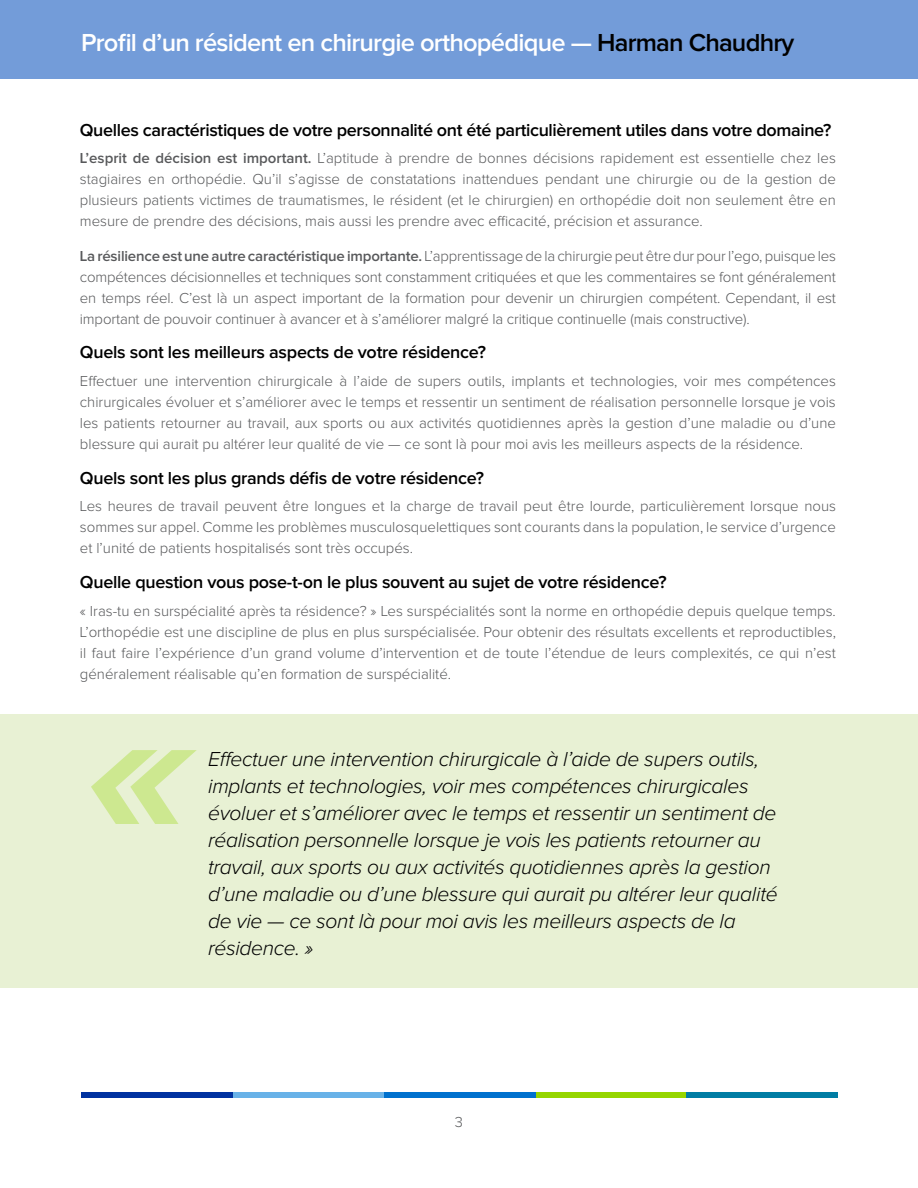
<style>
.page{position:relative;width:918px;height:1188px;background:#fff}
.page>*{position:absolute;margin:0;border:0;box-sizing:border-box;transform-origin:0 0}
.t1{font:600 25.5px "Proxima Nova";letter-spacing:-.03em;color:#fff}
.t2{font:italic 300 21px/27px "Proxima Nova";letter-spacing:-.015em;color:#000}
.t3{font:600 18px "Proxima Nova";letter-spacing:-.015em;color:#000}
.t4{font:300 15px/21px "Proxima Nova";color:#58595b;text-align:justify}
.s1{color:#000}
.s2{font-weight:600}
</style>
<div class="page">
<div style="left:0;top:0;width:918px;height:78px;background:#739cd9"></div>
<div style="left:82px;top:1092px;width:151px;height:5px;background:#0032a0"></div>
<div style="left:233px;top:1092px;width:151px;height:5px;background:#68b2e8"></div>
<div style="left:384px;top:1092px;width:152px;height:5px;background:#0071ce"></div>
<div style="left:536px;top:1092px;width:151px;height:5px;background:#95d500"></div>
<div style="left:686px;top:1092px;width:152px;height:5px;background:#007da4"></div>
<div style="left:0;top:714px;width:918px;height:274px;background:#e8f1d4"></div>
<svg style="left:91px;top:750px;width:106px;height:74px"></svg>
<h1 class="t1" style="left:81px;top:28px;width:715px">Profil d’un résident en chirurgie orthopédique — <span class="s1">Harman Chaudhry</span></h1>
<p class="t3" style="left:80px;top:119px;width:753px">Quelles caractéristiques de votre personnalité ont été particulièrement utiles dans votre domaine?</p>
<p class="t4" style="left:80px;top:148px;width:758px"><span class="s2">L’esprit de décision est important.</span> L’aptitude à prendre de bonnes décisions rapidement est essentielle chez les stagiaires en orthopédie. Qu’il s’agisse de constatations inattendues pendant une chirurgie ou de la gestion de plusieurs patients victimes de traumatismes, le résident (et le chirurgien) en orthopédie doit non seulement être en mesure de prendre des décisions, mais aussi les prendre avec efficacité, précision et assurance.</p>
<p class="t4" style="left:80px;top:246px;width:758px"><span class="s2">La résilience est une autre caractéristique importante.</span> L’apprentissage de la chirurgie peut être dur pour l’ego, puisque les compétences décisionnelles et techniques sont constamment critiquées et que les commentaires se font généralement en temps réel. C’est là un aspect important de la formation pour devenir un chirurgien compétent. Cependant, il est important de pouvoir continuer à avancer et à s’améliorer malgré la critique continuelle (mais constructive).</p>
<p class="t3" style="left:80px;top:342px;width:408px">Quels sont les meilleurs aspects de votre résidence?</p>
<p class="t4" style="left:80px;top:371px;width:758px">Effectuer une intervention chirurgicale à l’aide de supers outils, implants et technologies, voir mes compétences chirurgicales évoluer et s’améliorer avec le temps et ressentir un sentiment de réalisation personnelle lorsque je vois les patients retourner au travail, aux sports ou aux activités quotidiennes après la gestion d’une maladie ou d’une blessure qui aurait pu altérer leur qualité de vie — ce sont là pour moi avis les meilleurs aspects de la résidence.</p>
<p class="t3" style="left:80px;top:467px;width:406px">Quels sont les plus grands défis de votre résidence?</p>
<p class="t4" style="left:80px;top:496px;width:758px">Les heures de travail peuvent être longues et la charge de travail peut être lourde, particulièrement lorsque nous sommes sur appel. Comme les problèmes musculosquelettiques sont courants dans la population, le service d’urgence et l’unité de patients hospitalisés sont très occupés.</p>
<p class="t3" style="left:80px;top:572px;width:588px">Quelle question vous pose-t-on le plus souvent au sujet de votre résidence?</p>
<p class="t4" style="left:80px;top:600px;width:758px">« Iras-tu en surspécialité après ta résidence? » Les surspécialités sont la norme en orthopédie depuis quelque temps.<br>L’orthopédie est une discipline de plus en plus surspécialisée. Pour obtenir des résultats excellents et reproductibles, il faut faire l’expérience d’un grand volume d’intervention et de toute l’étendue de leurs complexités, ce qui n’est généralement réalisable qu’en formation de surspécialité.</p>
<p class="t2" style="left:208px;top:745px;width:571px">Effectuer une intervention chirurgicale à l’aide de supers outils, implants et technologies, voir mes compétences chirurgicales évoluer et s’améliorer avec le temps et ressentir un sentiment de réalisation personnelle lorsque je vois les patients retourner au travail, aux sports ou aux activités quotidiennes après la gestion d’une maladie ou d’une blessure qui aurait pu altérer leur qualité de vie — ce sont là pour moi avis les meilleurs aspects de la résidence. »</p>
<p class="t4" style="left:455px;top:1112px;width:10px">3</p>
</div>
